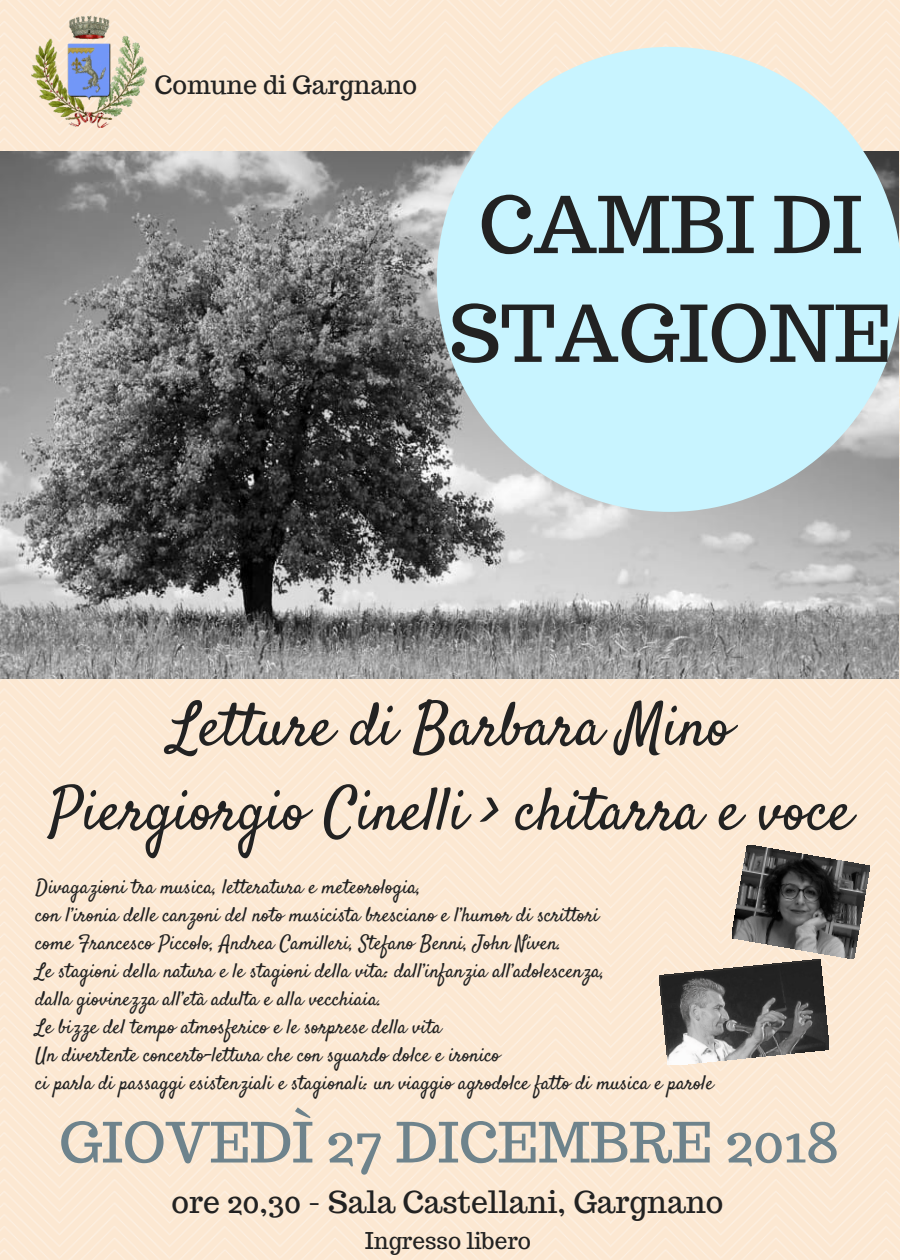
<style>
.page{position:relative;width:900px;height:1260px;background:#fff}
.page>*{position:absolute;margin:0;border:0;box-sizing:border-box;transform-origin:0 0}
.t1{font:78px/108.8px "Trocchi";color:#222;text-align:center}
.t2{font:60.5px/84.5px "Satisfy";color:#222;text-align:center}
.t3{font:55.25px "Trocchi";color:#6e838c}
.t4{font:30.25px "Trocchi";color:#222}
.t5{font:25.25px "Trocchi";color:#222}
.t6{font:22.75px "Trocchi";color:#222}
.t7{font:20px/28px "Satisfy";color:#222}
</style>
<div class="page">
<img style="left:0;top:0;width:900px;height:1260px">
<img style="left:32px;top:15px;width:114px;height:113px">
<img style="left:0;top:152px;width:898px;height:527px">
<img style="left:732px;top:845px;width:138px;height:114px">
<img style="left:660px;top:960px;width:169px;height:105px">
<svg style="left:437px;top:47px;width:463px;height:465px;fill:#c8f4ff"></svg>
<p class="t5" style="left:155px;top:68px;width:264px">Comune di Gargnano</p>
<h1 class="t1" style="left:450px;top:170px;width:443px">CAMBI DI<br>STAGIONE</h1>
<h2 class="t2" style="left:50px;top:689px;width:804px">Letture di Barbara Mino<br>Piergiorgio Cinelli &gt; chitarra e voce</h2>
<p class="t7" style="left:36px;top:874px;width:679px">Divagazioni tra musica, letteratura e meteorologia,<br>con l’ironia delle canzoni del noto musicista bresciano e l’humor di scrittori<br>come Francesco Piccolo, Andrea Camilleri, Stefano Benni, John Niven.<br>Le stagioni della natura e le stagioni della vita: dall’infanzia all’adolescenza,<br>dalla giovinezza all’età adulta e alla vecchiaia.<br>Le bizze del tempo atmosferico e le sorprese della vita<br>Un divertente concerto-lettura che con sguardo dolce e ironico<br>ci parla di passaggi esistenziali e stagionali: un viaggio agrodolce fatto di musica e parole</p>
<h3 class="t3" style="left:59px;top:1106px;width:782px">GIOVEDÌ 27 DICEMBRE 2018</h3>
<h3 class="t4" style="left:172px;top:1182px;width:553px">ore 20,30 - Sala Castellani, Gargnano</h3>
<p class="t6" style="left:365px;top:1226px;width:167px">Ingresso libero</p>
</div>
